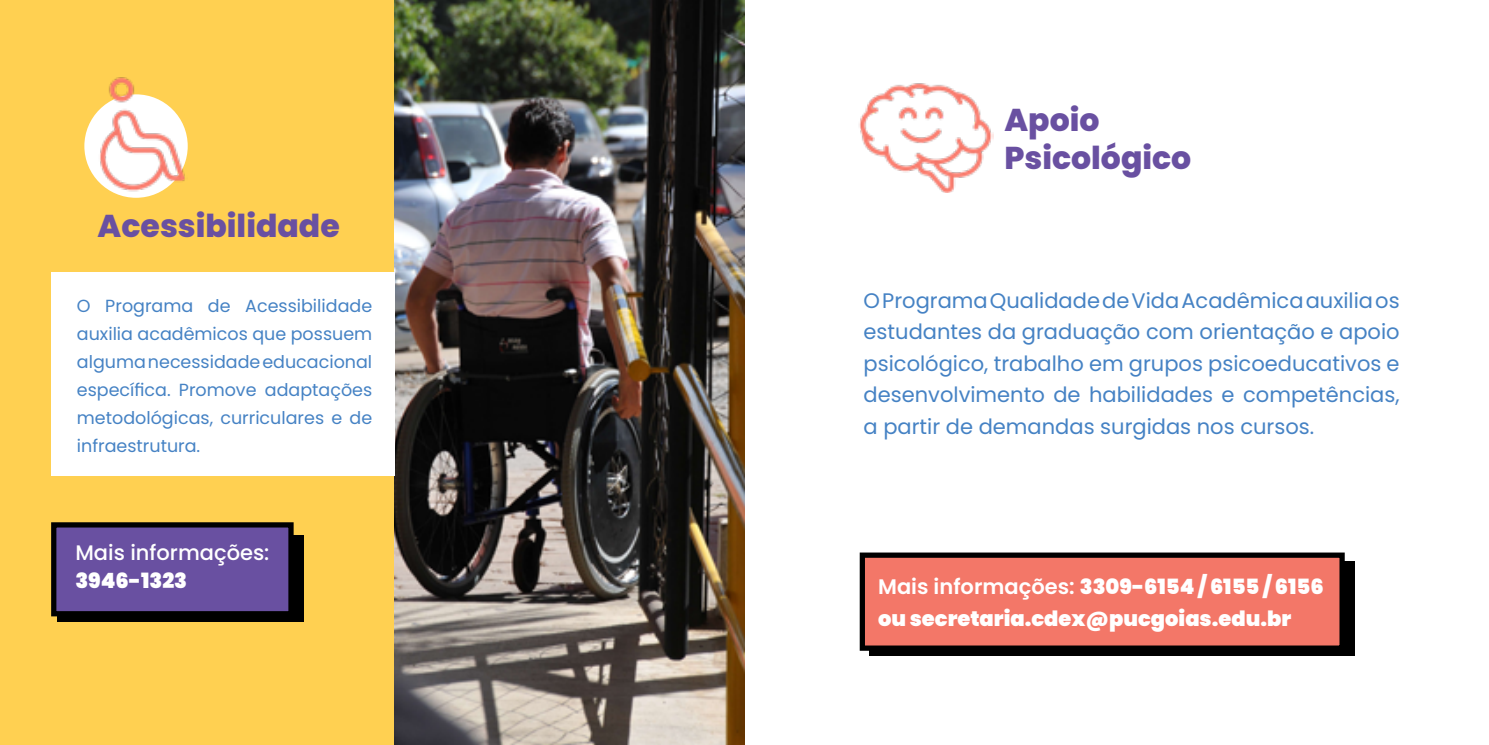
<style>
.page{position:relative;width:1489px;height:745px;background:#fff}
.page>*{position:absolute;margin:0;border:0;box-sizing:border-box;transform-origin:0 0}
.t1{font:800 31.5px/37.8px "Poppins";color:#6950a1}
.t2{font:21px/31.5px "Poppins";color:#4582c4;text-align:justify}
.t3{font:900 21px/31.5px "Poppins";color:#fff}
.t4{font:500 21px "Poppins";color:#fff}
.t5{font:17.5px/28px "Poppins";color:#4582c4;text-align:justify}
.s1{font-weight:600}
</style>
<div class="page">
<div style="left:0;top:0;width:744px;height:744px;background:#ffd051"></div>
<div style="left:84px;top:94px;width:104px;height:104px;background:#fff;border-radius:50%"></div>
<img style="left:98px;top:77px;width:90px;height:115px">
<div style="left:57px;top:534px;width:247px;height:87px;background:#000"></div>
<div style="left:51px;top:522px;width:242px;height:94px;background:#6950a1;border:5px solid #000"></div>
<img style="left:394px;top:0;width:350px;height:744px">
<img style="left:859px;top:83px;width:134px;height:109px">
<div style="left:869px;top:561px;width:485px;height:94px;background:#000"></div>
<div style="left:859px;top:552px;width:485px;height:98px;background:#f37768;border:5px solid #000"></div>
<div style="left:51px;top:271px;width:343px;height:204px;background:#fff"></div>
<h1 class="t1" style="left:98px;top:207px;width:243px">Acessibilidade</h1>
<p class="t5" style="left:77px;top:292px;width:297px">O Programa de Acessibilidade auxilia acadêmicos que possuem alguma necessidade educacional específica. Promove adaptações metodológicas, curriculares e de infraestrutura.</p>
<p class="t4" style="left:75px;top:540px;width:195px">Mais informações:</p>
<p class="t3" style="left:75px;top:564px;width:113px">3946-1323</p>
<h1 class="t1" style="left:1004px;top:101px;width:188px">Apoio<br>Psicológico</h1>
<p class="t2" style="left:863px;top:284px;width:537px">O Programa Qualidade de Vida Acadêmica auxilia os estudantes da graduação com orientação e apoio psicológico, trabalho em grupos psicoeducativos e desenvolvimento de habilidades e competências, a partir de demandas surgidas nos cursos.</p>
<p class="t3" style="left:878px;top:571px;width:447px"><span class="s1">Mais informações:</span> 3309-6154 / 6155 / 6156 ou secretaria.cdex@pucgoias.edu.br</p>
</div>
